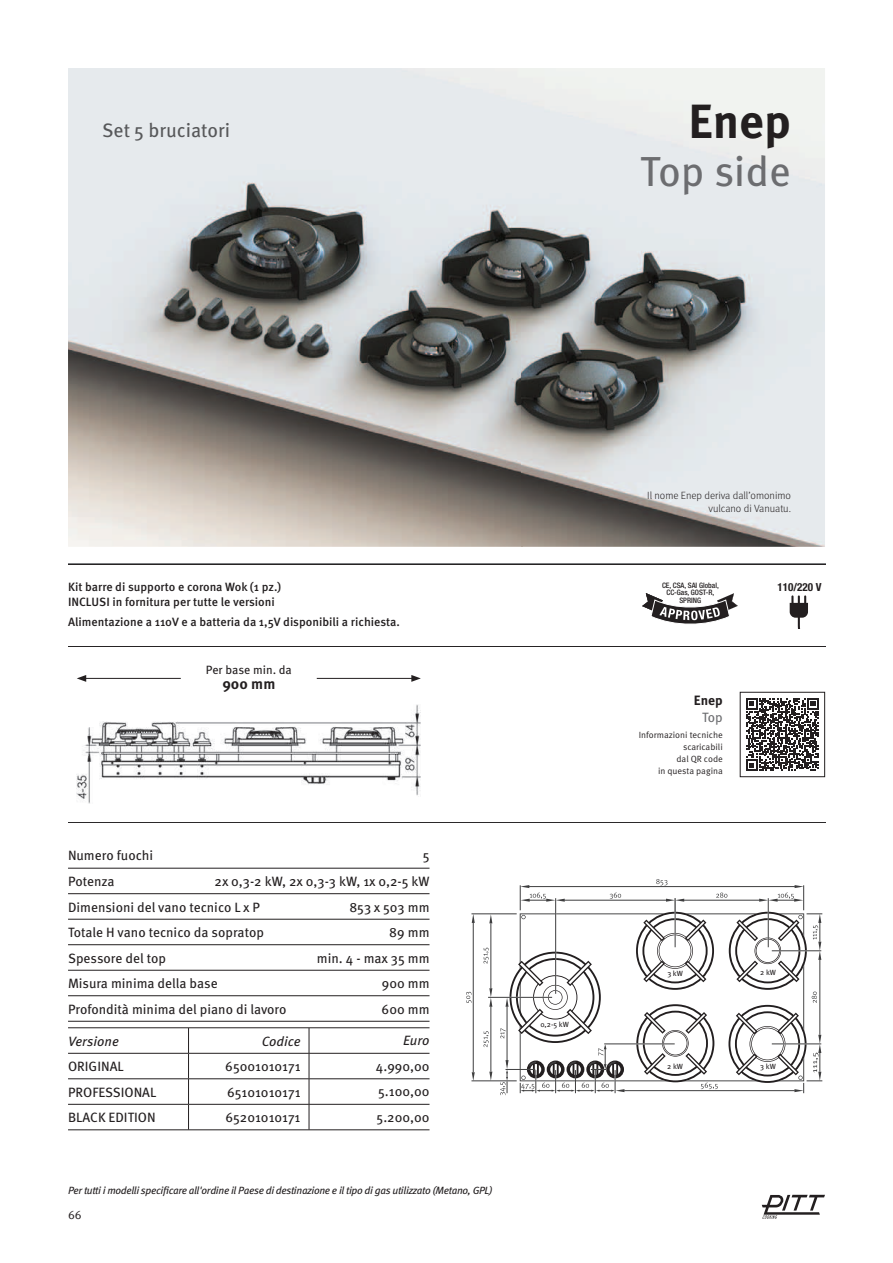
<style>
.page{position:relative;width:893px;height:1263px;background:#fff}
.page>*{position:absolute;margin:0;border:0;box-sizing:border-box;transform-origin:0 0}
.t1{font:700 48px "Meta Pro";color:#231f20}
.t2{font:42px "Meta Pro";color:#6c6d70}
.t3{font:19.5px "Meta Pro";color:#57585a}
.t4{font:700 15px "Meta Pro";color:#231f20}
.t5{font:13.5px/25.5px "Meta Pro";color:#231f20}
.t6{font:italic 13.5px "Meta Pro";color:#231f20}
.t7{font:700 13.5px "Meta Pro";color:#231f20}
.t8{font:13.5px "Meta Pro";color:#6c6d70}
.t9{font:500 12px/15.6px "Meta Pro";color:#231f20}
.t10{font:12px "Meta Pro";color:#231f20}
.t11{font:12px "Meta Pro Norm";color:#231f20}
.t12{font:700 condensed 11.1px "Helvetica Neue";color:#231f20}
.t13{font:italic 10.5px "Meta Pro";letter-spacing:-.03em;color:#231f20}
.t14{font:300 10.5px/13.5px "Meta Pro";color:#231f20;text-align:right}
.t15{font:9px/12px "Meta Pro Norm";color:#231f20;text-align:right}
.t16{font:500 condensed 7.5px/7.5px "Helvetica Neue";color:#231f20;text-align:center}
.t17{font:7.5px "Meta Pro";color:#231f20}
</style>
<div class="page">
<svg style="left:642px;top:593px;width:96px;height:31px"></svg>
<svg style="left:790px;top:596px;width:18px;height:32px"></svg>
<img style="left:68px;top:564px;width:757px;height:1px">
<img style="left:68px;top:646px;width:757px;height:1px">
<img style="left:68px;top:822px;width:757px;height:1px">
<svg style="left:762px;top:1195px;width:63px;height:24px"></svg>
<svg style="left:746px;top:698px;width:72px;height:73px"></svg>
<div style="left:740px;top:692px;width:85px;height:85px;border:1px solid #231f20"></div>
<img style="left:77px;top:705px;width:344px;height:99px">
<hr style="left:84px;top:678px;width:97px;height:1px;background:#231f20">
<svg style="left:77px;top:675px;width:9px;height:7px"></svg>
<hr style="left:317px;top:678px;width:97px;height:1px;background:#231f20">
<svg style="left:411px;top:675px;width:10px;height:7px"></svg>
<hr style="left:68px;top:868px;width:361px;height:1px;background:#231f20">
<hr style="left:68px;top:893px;width:361px;height:1px;background:#231f20">
<hr style="left:68px;top:919px;width:361px;height:1px;background:#231f20">
<hr style="left:68px;top:944px;width:361px;height:1px;background:#231f20">
<hr style="left:68px;top:970px;width:361px;height:1px;background:#231f20">
<hr style="left:68px;top:995px;width:361px;height:1px;background:#231f20">
<hr style="left:68px;top:1021px;width:361px;height:1px;background:#231f20">
<hr style="left:68px;top:1130px;width:361px;height:1px;background:#231f20">
<hr style="left:68px;top:1053px;width:121px;height:1px;background:#231f20">
<hr style="left:68px;top:1079px;width:121px;height:1px;background:#231f20">
<hr style="left:68px;top:1104px;width:121px;height:1px;background:#231f20">
<hr style="left:68px;top:1028px;width:361px;height:1px;background:#231f20">
<hr style="left:189px;top:1053px;width:240px;height:1px;background:#231f20">
<hr style="left:189px;top:1079px;width:240px;height:1px;background:#231f20">
<hr style="left:189px;top:1104px;width:240px;height:1px;background:#231f20">
<svg style="left:188px;top:1028px;width:1px;height:102px"></svg>
<svg style="left:309px;top:1028px;width:1px;height:102px"></svg>
<svg style="left:520px;top:913px;width:116px;height:168px"></svg>
<hr style="left:471px;top:914px;width:46px;height:1px;background:#3e3e3f">
<hr style="left:471px;top:1081px;width:46px;height:1px;background:#3e3e3f">
<hr style="left:473px;top:923px;width:1px;height:149px;background:#3e3e3f">
<svg style="left:472px;top:914px;width:3px;height:9px"></svg>
<svg style="left:472px;top:1072px;width:3px;height:9px"></svg>
<hr style="left:529px;top:886px;width:265px;height:1px;background:#3e3e3f">
<hr style="left:565px;top:900px;width:101px;height:1px;background:#3e3e3f">
<hr style="left:624px;top:1090px;width:170px;height:1px;background:#3e3e3f">
<hr style="left:490px;top:923px;width:1px;height:65px;background:#3e3e3f">
<svg style="left:489px;top:914px;width:3px;height:9px"></svg>
<hr style="left:490px;top:1007px;width:1px;height:65px;background:#3e3e3f">
<svg style="left:489px;top:988px;width:3px;height:19px"></svg>
<svg style="left:489px;top:1072px;width:3px;height:9px"></svg>
<svg style="left:466px;top:992px;width:5px;height:11px"></svg>
<svg style="left:483px;top:948px;width:6px;height:16px"></svg>
<svg style="left:483px;top:1031px;width:6px;height:16px"></svg>
<svg style="left:610px;top:892px;width:11px;height:7px"></svg>
<svg style="left:520px;top:885px;width:45px;height:34px"></svg>
<svg style="left:500px;top:952px;width:124px;height:143px"></svg>
<svg style="left:636px;top:879px;width:186px;height:214px"></svg>
<hr style="left:555px;top:898px;width:1px;height:96px;background:#3e3e3f">
<hr style="left:675px;top:898px;width:1px;height:49px;background:#3e3e3f">
<hr style="left:768px;top:898px;width:1px;height:49px;background:#3e3e3f">
<hr style="left:772px;top:950px;width:49px;height:1px;background:#3e3e3f">
<hr style="left:772px;top:1044px;width:49px;height:1px;background:#3e3e3f">
<hr style="left:488px;top:997px;width:64px;height:1px;background:#3e3e3f">
<hr style="left:604px;top:1044px;width:71px;height:1px;background:#3e3e3f">
<img style="left:68px;top:68px;width:757px;height:479px">
<h3 class="t3" style="left:102px;top:123px;width:130px">Set 5 bruciatori</h3>
<h1 class="t1" style="left:688px;top:104px;width:104px">Enep</h1>
<h2 class="t2" style="left:640px;top:156px;width:152px">Top side</h2>
<p class="t9" style="left:68px;top:580px;width:215px">Kit barre di supporto e corona Wok (1 pz.)<br>INCLUSI in fornitura per tutte le versioni</p>
<p class="t9" style="left:68px;top:615px;width:333px">Alimentazione a 110V e a batteria da 1,5V disponibili a richiesta.</p>
<p class="t10" style="left:206px;top:666px;width:88px">Per base min. da</p>
<p class="t4" style="left:222px;top:679px;width:54px">900 mm</p>
<p class="t5" style="left:68px;top:844px;width:87px">Numero fuochi</p>
<p class="t5" style="left:423px;top:844px;width:8px">5</p>
<p class="t5" style="left:68px;top:870px;width:48px">Potenza</p>
<p class="t5" style="left:68px;top:870px;width:363px;text-indent:147px">2x 0,3-2 kW, 2x 0,3-3 kW, 1x 0,2-5 kW<br>Dimensioni del vano tecnico L x P</p>
<p class="t5" style="left:349px;top:895px;width:82px">853 x 503 mm</p>
<p class="t5" style="left:68px;top:921px;width:197px">Totale H vano tecnico da sopratop</p>
<p class="t5" style="left:389px;top:921px;width:42px">89 mm</p>
<p class="t5" style="left:68px;top:946px;width:99px">Spessore del top</p>
<p class="t5" style="left:317px;top:946px;width:114px">min. 4 - max 35 mm</p>
<p class="t5" style="left:68px;top:972px;width:151px">Misura minima della base</p>
<p class="t5" style="left:382px;top:972px;width:49px">900 mm</p>
<p class="t5" style="left:68px;top:997px;width:220px">Profondità minima del piano di lavoro</p>
<p class="t5" style="left:382px;top:997px;width:49px">600 mm</p>
<p class="t6" style="left:68px;top:1036px;width:52px">Versione</p>
<p class="t6" style="left:262px;top:1036px;width:40px">Codice</p>
<p class="t5" style="left:68px;top:1055px;width:57px">ORIGINAL</p>
<p class="t5" style="left:225px;top:1055px;width:77px">65001010171</p>
<p class="t5" style="left:68px;top:1080px;width:90px">PROFESSIONAL</p>
<p class="t5" style="left:227px;top:1080px;width:75px">65101010171</p>
<p class="t5" style="left:68px;top:1106px;width:89px">BLACK EDITION</p>
<p class="t5" style="left:225px;top:1106px;width:76px">65201010171</p>
<p class="t6" style="left:403px;top:1036px;width:28px">Euro</p>
<p class="t5" style="left:376px;top:1054px;width:55px;text-align:justify">4.990,00<br>5.100,00<br>5.200,00</p>
<p class="t13" style="left:68px;top:1186px;width:426px">Per tutti i modelli specificare all'ordine il Paese di destinazione e il tipo di gas utilizzato (Metano, GPL)</p>
<p class="t11" style="left:68px;top:1210px;width:15px">66</p>
<p class="t17" style="left:540px;top:1022px;width:30px">0,2-5 kW</p>
<p class="t14" style="left:647px;top:489px;width:145px">Il nome Enep deriva dall’omonimo vulcano di Vanuatu.</p>
<p class="t16" style="left:662px;top:582px;width:58px">CE, CSA, SAI Global,<br>CC-Gas, GOST-R,<br>SPRING</p>
<p class="t12" style="left:777px;top:583px;width:46px">110/220 V</p>
<p class="t7" style="left:694px;top:696px;width:30px">Enep</p>
<p class="t8" style="left:702px;top:712px;width:22px">Top</p>
<p class="t15" style="left:639px;top:730px;width:85px">Informazioni tecniche scaricabili<br>dal QR code<br>in questa pagina</p>
<p class="t17" style="left:667px;top:971px;width:17px">3 kW</p>
<p class="t17" style="left:667px;top:1064px;width:17px">2 kW</p>
<p class="t17" style="left:760px;top:970px;width:17px">2 kW</p>
<p class="t17" style="left:760px;top:1064px;width:17px">3 kW</p>
</div>
